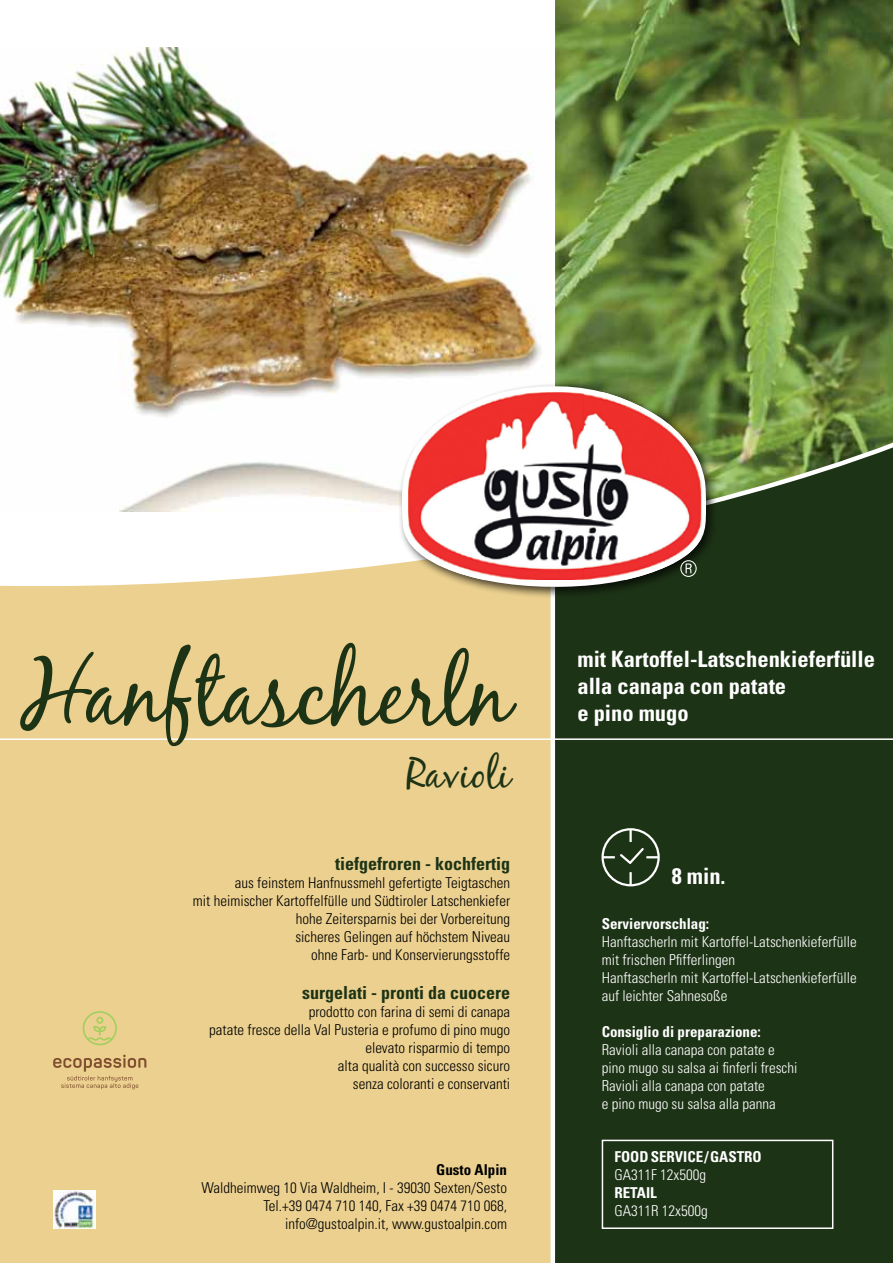
<style>
.page{position:relative;width:893px;height:1263px;background:#fff}
.page>*{position:absolute;margin:0;border:0;box-sizing:border-box;transform-origin:0 0}
.t1{font:90px "Black Jack";color:#1d3316}
.t2{font:42px "Black Jack";color:#1d3316}
.t3{font:700 condensed 22.5px/27px "Univers";color:#fff}
.t4{font:700 condensed 18px "Univers";color:#1d3316}
.t5{font:300 condensed 15px/18px "Univers";color:#000;text-align:right}
.t6{font:300 condensed 15px/18px "Univers";color:#fff}
.t7{font:700 condensed 15px "Univers";color:#fff}
.t8{font:700 condensed 15px "Univers";color:#000}
</style>
<div class="page">
<div style="left:553px;top:405px;width:340px;height:858px;background:#1d3316"></div>
<div style="left:0;top:504px;width:555px;height:759px;background:#ebd08f"></div>
<img style="left:0;top:0;width:893px;height:620px">
<hr style="left:551px;top:0;width:4px;height:1263px;background:#fff">
<hr style="left:0;top:738px;width:893px;height:2px;background:#fff">
<div style="left:601px;top:828px;width:59px;height:58px;border:2px solid #fff;border-radius:50%"></div>
<svg style="left:602px;top:829px;width:57px;height:37px"></svg>
<svg style="left:629px;top:872px;width:3px;height:13px"></svg>
<div style="left:398px;top:382px;width:320px;height:217px;background:#000;opacity:.7"></div>
<svg style="left:402px;top:384px;width:304px;height:203px"></svg>
<img style="left:408px;top:392px;width:293px;height:188px">
<svg style="left:680px;top:560px;width:17px;height:17px"></svg>
<div style="left:602px;top:1140px;width:231px;height:89px;border:2px solid #fff"></div>
<img style="left:53px;top:1190px;width:42px;height:39px">
<svg style="left:53px;top:1055px;width:93px;height:34px"></svg>
<svg style="left:83px;top:1011px;width:34px;height:34px"></svg>
<h1 class="t1" style="left:22px;top:639px;width:490px">Hanftascherln</h1>
<h2 class="t2" style="left:407px;top:748px;width:105px">Ravioli</h2>
<p class="t4" style="left:335px;top:852px;width:176px">tiefgefroren - kochfertig</p>
<p class="t5" style="left:193px;top:873px;width:319px">aus feinstem Hanfnussmehl gefertigte Teigtaschen<br>mit heimischer Kartoffelfülle und Südtiroler Latschenkiefer hohe Zeitersparnis bei der Vorbereitung<br>sicheres Gelingen auf höchstem Niveau<br>ohne Farb- und Konservierungsstoffe</p>
<p class="t4" style="left:302px;top:982px;width:209px">surgelati - pronti da cuocere</p>
<p class="t5" style="left:209px;top:1003px;width:302px">prodotto con farina di semi di canapa<br>patate fresce della Val Pusteria e profumo di pino mugo elevato risparmio di tempo<br>alta qualità con successo sicuro<br>senza coloranti e conservanti</p>
<p class="t8" style="left:436px;top:1160px;width:72px">Gusto Alpin</p>
<p class="t5" style="left:201px;top:1179px;width:307px">Waldheimweg 10 Via Waldheim, I - 39030 Sexten/Sesto<br>Tel.+39 0474 710 140, Fax +39 0474 710 068, info@gustoalpin.it, www.gustoalpin.com</p>
<h3 class="t3" style="left:577px;top:646px;width:299px">mit Kartoffel-Latschenkieferfülle alla canapa con patate<br>e pino mugo</h3>
<h3 class="t3" style="left:672px;top:862px;width:55px">8 min.</h3>
<p class="t7" style="left:602px;top:915px;width:109px">Serviervorschlag:</p>
<p class="t6" style="left:602px;top:933px;width:256px">Hanftascherln mit Kartoffel-Latschenkieferfülle mit frischen Pfifferlingen<br>Hanftascherln mit Kartoffel-Latschenkieferfülle auf leichter Sahnesoße</p>
<p class="t7" style="left:602px;top:1023px;width:161px">Consiglio di preparazione:</p>
<p class="t6" style="left:602px;top:1041px;width:197px">Ravioli alla canapa con patate e pino mugo su salsa ai finferli freschi<br>Ravioli alla canapa con patate<br>e pino mugo su salsa alla panna</p>
<p class="t7" style="left:614px;top:1148px;width:149px">Foodservice/Gastro</p>
<p class="t6" style="left:614px;top:1166px;width:93px">GA311F 12x500g</p>
<p class="t7" style="left:614px;top:1184px;width:8px">RETAI</p>
<p class="t7" style="left:650px;top:1184px;width:8px">L</p>
<p class="t6" style="left:614px;top:1202px;width:95px">GA311R 12x500g</p>
</div>
